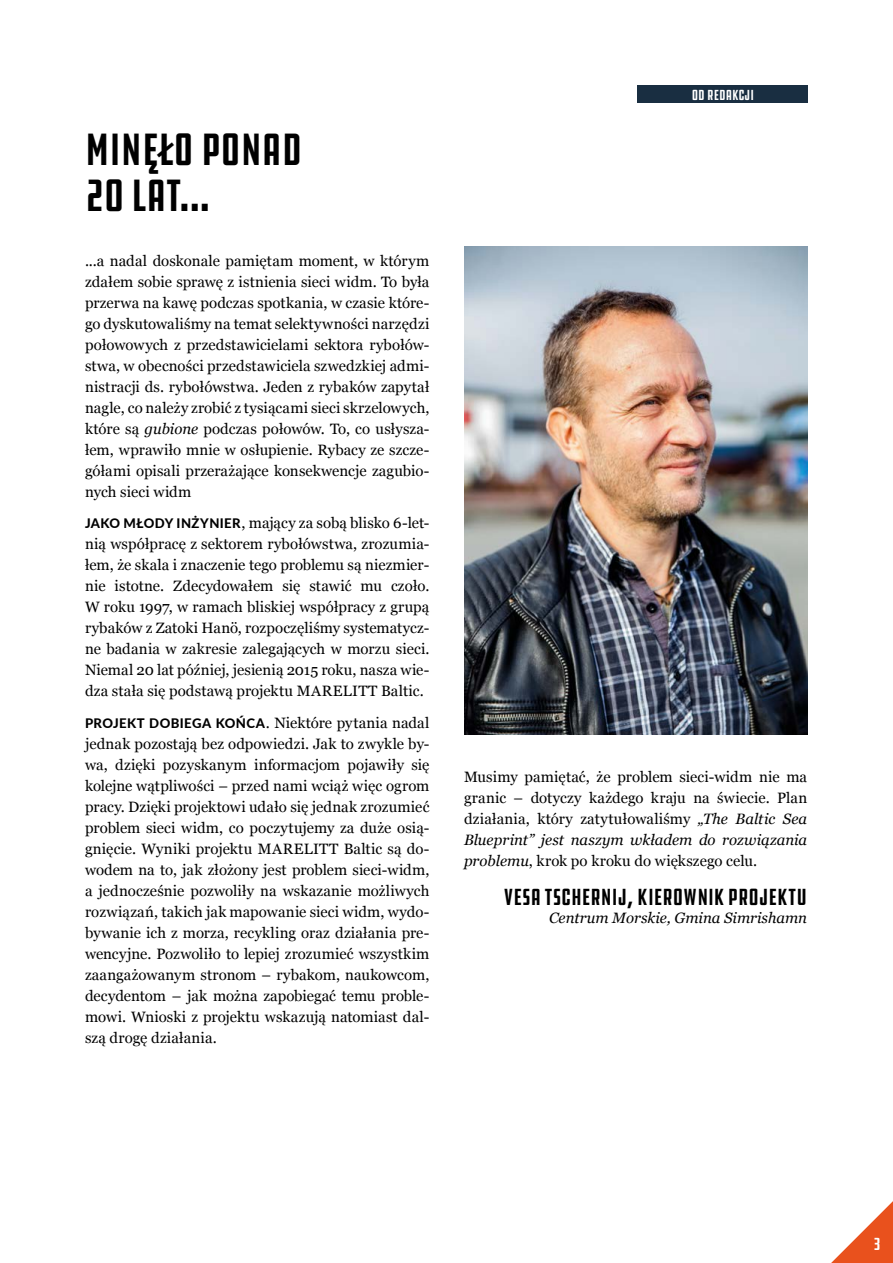
<style>
.page{position:relative;width:893px;height:1263px;background:#fff}
.page>*{position:absolute;margin:0;border:0;box-sizing:border-box;transform-origin:0 0}
.t1{font:extra-condensed 46.5px/46.5px "DDC Hardware";color:#000}
.t2{font:extra-condensed 24px "DDC Hardware";letter-spacing:.005em;color:#000}
.t3{font:extra-condensed 18px "DDC Hardware";color:#fff}
.t4{font:15px/21px "Georgia";letter-spacing:.005em;color:#000;text-align:justify}
.t5{font:italic 15px "Georgia";color:#000}
.t6{font:extra-condensed 15px "DDC Hardware";color:#fff}
.s1{font-style:italic}
.s2{font-family:"Lato";font-weight:800;font-size:13.2px}
</style>
<div class="page">
<svg style="left:831px;top:1201px;width:62px;height:62px"></svg>
<img style="left:464px;top:246px;width:343px;height:489px">
<div style="left:638px;top:85px;width:170px;height:18px;background:#192e41"></div>
<h1 class="t1" style="left:85px;top:127px;width:219px">MINĘŁO PONAD<br>20 LAT...</h1>
<p class="t4" style="left:85px;top:250px;width:346px">...a nadal doskonale pamiętam moment, w którym zdałem sobie sprawę z istnienia sieci widm. To była przerwa na kawę podczas spotkania, w czasie które&shy;go dyskutowaliśmy na temat selektywności narzędzi połowowych z przedstawicielami sektora rybołów&shy;stwa, w obecności przedstawiciela szwedzkiej admi&shy;nistracji ds. rybołówstwa. Jeden z rybaków zapytał nagle, co należy zrobić z tysiącami sieci skrzelowych, które są <span class="s1">gubione</span> podczas połowów. To, co usłysza&shy;łem, wprawiło mnie w osłupienie. Rybacy ze szcze&shy;gółami opisali przerażające konsekwencje zagubio&shy;nych sieci widm</p>
<p class="t4" style="left:85px;top:512px;width:346px"><span class="s2">JAKO MŁODY INŻYNIER</span>, mający za sobą blisko 6-let&shy;nią współpracę z sektorem rybołówstwa, zrozumia&shy;łem, że skala i znaczenie tego problemu są niezmier&shy;nie istotne. Zdecydowałem się stawić mu czoło.<br>W roku 1997, w ramach bliskiej współpracy z grupą rybaków z Zatoki Hanö, rozpoczęliśmy systematycz&shy;ne badania w zakresie zalegających w morzu sieci.<br>Niemal 20 lat później, jesienią 2015 roku, nasza wie&shy;dza stała się podstawą projektu MARELITT Baltic.</p>
<p class="t4" style="left:85px;top:712px;width:346px"><span class="s2">PROJEKT DOBIEGA KOŃCA</span>. Niektóre pytania nadal jednak pozostają bez odpowiedzi. Jak to zwykle by&shy;wa, dzięki pozyskanym informacjom pojawiły się kolejne wątpliwości – przed nami wciąż więc ogrom pracy. Dzięki projektowi udało się jednak zrozumieć problem sieci widm, co poczytujemy za duże osią&shy;gnięcie. Wyniki projektu MARELITT Baltic są do&shy;wodem na to, jak złożony jest problem sieci-widm, a jednocześnie pozwoliły na wskazanie możliwych rozwiązań, takich jak mapowanie sieci widm, wydo&shy;bywanie ich z morza, recykling oraz działania pre&shy;wencyjne. Pozwoliło to lepiej zrozumieć wszystkim zaangażowanym stronom – rybakom, naukowcom, decydentom – jak można zapobiegać temu proble&shy;mowi. Wnioski z projektu wskazują natomiast dal&shy;szą drogę działania.</p>
<p class="t6" style="left:692px;top:86px;width:64px">OD REDAKCJI</p>
<p class="t4" style="left:464px;top:766px;width:345px">Musimy pamiętać, że problem sieci-widm nie ma granic – dotyczy każdego kraju na świecie. Plan działania, który zatytułowaliśmy <span class="s1">„The Baltic Sea Blueprint” jest naszym wkładem do rozwiązania problemu</span>, krok po kroku do większego celu.</p>
<h2 class="t2" style="left:504px;top:883px;width:305px">VESA TSCHERNIJ, KIEROWNIK PROJEKTU</h2>
<p class="t5" style="left:549px;top:910px;width:260px">Centrum Morskie, Gmina Simrishamn</p>
<p class="t3" style="left:873px;top:1233px;width:9px">3</p>
</div>
